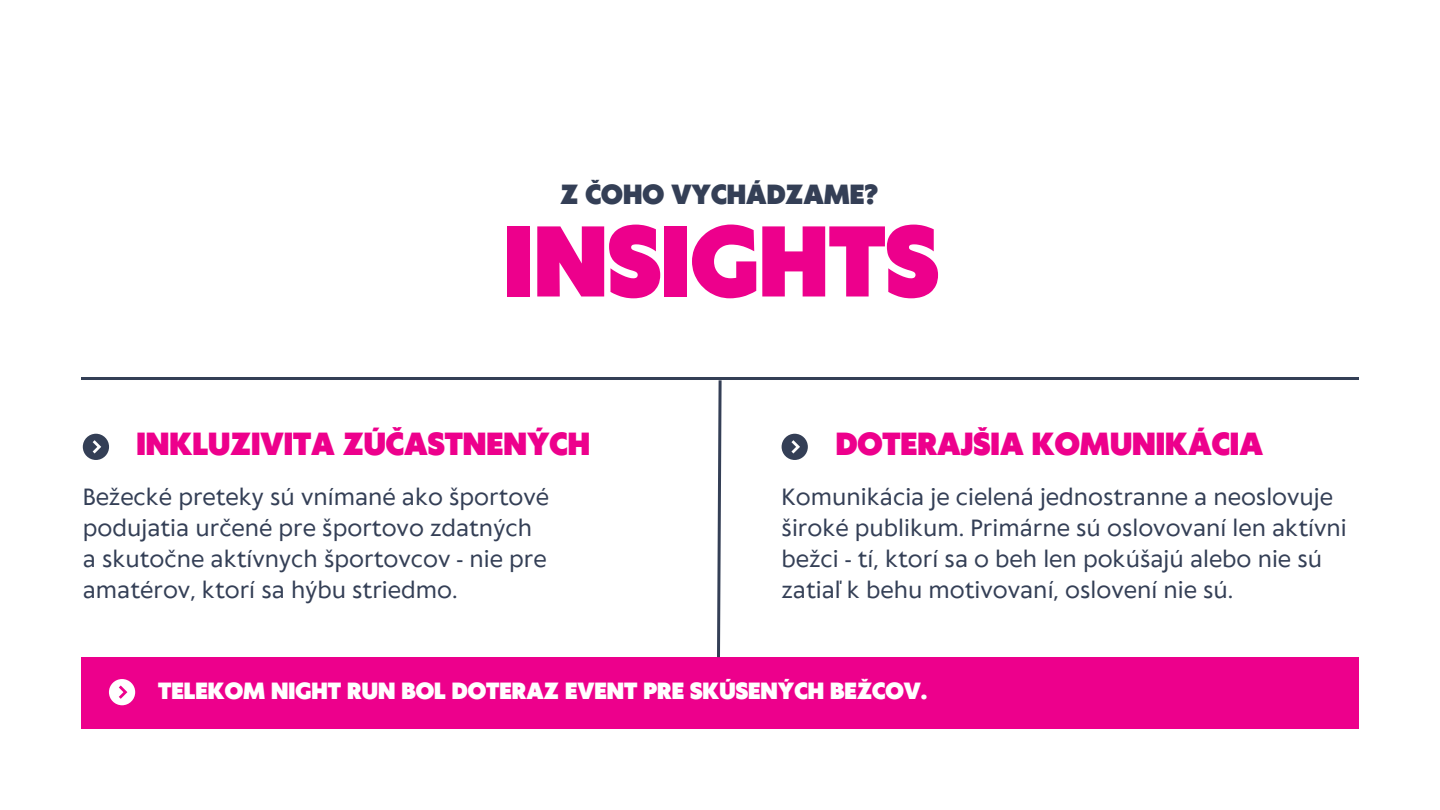
<style>
.page{position:relative;width:1440px;height:810px;background:#fff}
.page>*{position:absolute;margin:0;border:0;box-sizing:border-box;transform-origin:0 0}
.t1{font:900 94px "Klein Text";color:#ed008c}
.t2{font:900 30px "Klein Text";color:#ed008c}
.t3{font:900 26px "Klein Text";color:#343f56}
.t4{font:22px/30.8px "Klein Text";color:#343f56}
.t5{font:900 22px "Klein Text";color:#fff}
</style>
<div class="page">
<div style="left:81px;top:657px;width:1277px;height:72px;background:#ed008c"></div>
<svg style="left:109px;top:679px;width:26px;height:26px"></svg>
<svg style="left:717px;top:380px;width:5px;height:278px"></svg>
<hr style="left:81px;top:377px;width:1278px;height:3px;background:#343f56">
<svg style="left:83px;top:434px;width:26px;height:26px"></svg>
<svg style="left:782px;top:434px;width:26px;height:26px"></svg>
<p class="t3" style="left:561px;top:181px;width:319px">Z ČOHO VYCHÁDZAME?</p>
<h1 class="t1" style="left:504px;top:214px;width:436px">INSIGHTS</h1>
<h2 class="t2" style="left:137px;top:429px;width:455px">INKLUZIVITA ZÚČASTNENÝCH</h2>
<h2 class="t2" style="left:836px;top:429px;width:429px">DOTERAJŠIA KOMUNIKÁCIA</h2>
<p class="t4" style="left:83px;top:484px;width:468px">Bežecké preteky sú vnímané ako športové podujatia určené pre športovo zdatných a skutočne aktívnych športovcov - nie pre amatérov, ktorí sa hýbu striedmo.</p>
<p class="t4" style="left:782px;top:484px;width:567px">Komunikácia je cielená jednostranne a neoslovuje široké publikum. Primárne sú oslovovaní len aktívni bežci - tí, ktorí sa o beh len pokúšajú alebo nie sú zatiaľ k behu motivovaní, oslovení nie sú.</p>
<p class="t5" style="left:158px;top:680px;width:771px">TELEKOM NIGHT RUN BOL DOTERAZ EVENT PRE SKÚSENÝCH BEŽCOV.</p>
</div>
